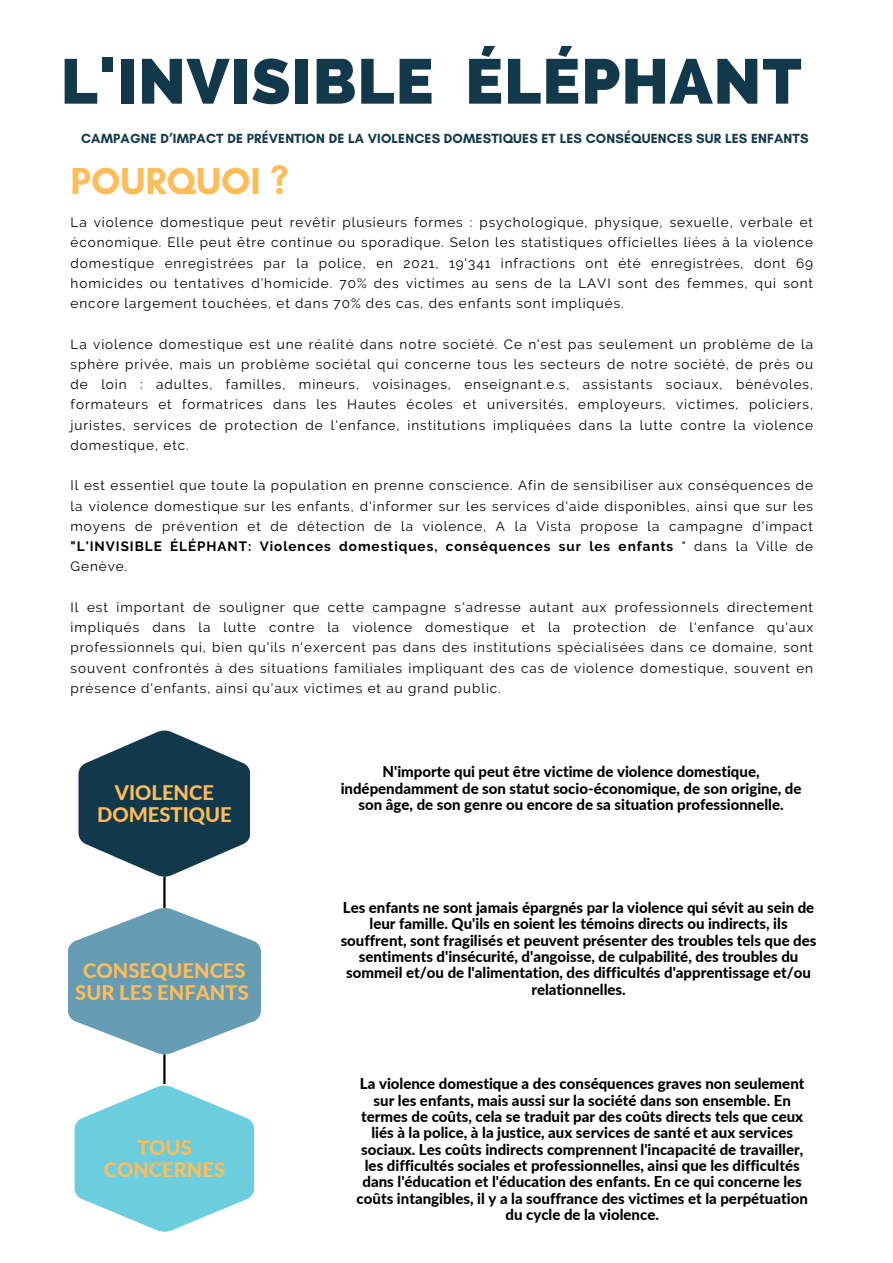
<style>
.page{position:relative;width:893px;height:1263px;background:#fff}
.page>*{position:absolute;margin:0;border:0;box-sizing:border-box;transform-origin:0 0}
.t1{font:800 63.15px "Raleway";letter-spacing:.02em;color:#11394b}
.t2{font:700 38.17px "Glacial Indifference";color:#ffbd59}
.t3{font:800 20.17px/21.9px "Lato";color:#ffbd59;text-align:center}
.t4{font:800 15px/16.4px "Lato";color:#000;text-align:center}
.t5{font:13.5px/20.2px "Raleway";letter-spacing:.07em;color:#000;text-align:justify}
.t6{font:700 13.5px "Glacial Indifference";letter-spacing:.01em;color:#11394b}
.s1{font-weight:700}
</style>
<div class="page">
<svg style="left:78px;top:730px;width:172px;height:147px"></svg>
<svg style="left:68px;top:908px;width:193px;height:147px"></svg>
<svg style="left:75px;top:1085px;width:179px;height:147px"></svg>
<hr style="left:163px;top:877px;width:3px;height:31px;background:#000">
<hr style="left:163px;top:1054px;width:3px;height:30px;background:#000">
<h4 class="t1" style="left:61px;top:44px;width:742px">L'INVISIBLE ÉLÉPHANT</h4>
<h3 class="t6" style="left:81px;top:130px;width:729px">CAMPAGNE D’IMPACT DE PRÉVENTION DE LA VIOLENCES DOMESTIQUES ET LES CONSÉQUENCES SUR LES ENFANTS</h3>
<h3 class="t2" style="left:71px;top:157px;width:220px">POURQUOI ?</h3>
<p class="t5" style="left:71px;top:212px;width:744px">La violence domestique peut revêtir plusieurs formes : psychologique, physique, sexuelle, verbale et économique. Elle peut être continue ou sporadique. Selon les statistiques officielles liées à la violence domestique enregistrées par la police, en 2021, 19'341 infractions ont été enregistrées, dont 69 homicides ou tentatives d’homicide. 70% des victimes au sens de la LAVI sont des femmes, qui sont encore largement touchées, et dans 70% des cas, des enfants sont impliqués.</p>
<p class="t5" style="left:71px;top:334px;width:744px">La violence domestique est une réalité dans notre société. Ce n'est pas seulement un problème de la sphère privée, mais un problème sociétal qui concerne tous les secteurs de notre société, de près ou de loin : adultes, familles, mineurs, voisinages, enseignant.e.s, assistants sociaux, bénévoles, formateurs et formatrices dans les Hautes écoles et universités, employeurs, victimes, policiers, juristes, services de protection de l'enfance, institutions impliquées dans la lutte contre la violence domestique, etc.</p>
<p class="t5" style="left:71px;top:475px;width:744px">Il est essentiel que toute la population en prenne conscience. Afin de sensibiliser aux conséquences de la violence domestique sur les enfants, d'informer sur les services d'aide disponibles, ainsi que sur les moyens de prévention et de détection de la violence, A la Vista propose la campagne d'impact <span class="s1">"L'INVISIBLE ÉLÉPHANT: Violences domestiques, conséquences sur les enfants</span> " dans la Ville de Genève.</p>
<p class="t5" style="left:71px;top:597px;width:744px">Il est important de souligner que cette campagne s'adresse autant aux professionnels directement impliqués dans la lutte contre la violence domestique et la protection de l'enfance qu'aux professionnels qui, bien qu'ils n'exercent pas dans des institutions spécialisées dans ce domaine, sont souvent confrontés à des situations familiales impliquant des cas de violence domestique, souvent en présence d'enfants, ainsi qu’aux victimes et au grand public.</p>
<h1 class="t3" style="left:97px;top:781px;width:136px">VIOLENCE<br>DOMESTIQUE</h1>
<h5 class="t3" style="left:75px;top:959px;width:175px">CONSEQUENCES<br>SUR LES ENFANTS</h5>
<h2 class="t3" style="left:104px;top:1136px;width:123px">TOUS<br>CONCERNES</h2>
<h4 class="t4" style="left:341px;top:763px;width:462px">N'importe qui peut être victime de violence domestique, indépendamment de son statut socio-économique, de son origine, de son âge, de son genre ou encore de sa situation professionnelle.</h4>
<h4 class="t4" style="left:341px;top:899px;width:477px">Les enfants ne sont jamais épargnés par la violence qui sévit au sein de leur famille. Qu'ils en soient les témoins directs ou indirects, ils souffrent, sont fragilisés et peuvent présenter des troubles tels que des sentiments d'insécurité, d'angoisse, de culpabilité, des troubles du sommeil et/ou de l'alimentation, des difficultés d'apprentissage et/ou relationnelles.</h4>
<h3 class="t4" style="left:357px;top:1075px;width:453px">La violence domestique a des conséquences graves non seulement sur les enfants, mais aussi sur la société dans son ensemble. En termes de coûts, cela se traduit par des coûts directs tels que ceux liés à la police, à la justice, aux services de santé et aux services sociaux. Les coûts indirects comprennent l'incapacité de travailler, les difficultés sociales et professionnelles, ainsi que les difficultés dans l'éducation et l'éducation des enfants. En ce qui concerne les coûts intangibles, il y a la souffrance des victimes et la perpétuation du cycle de la violence.</h3>
</div>
